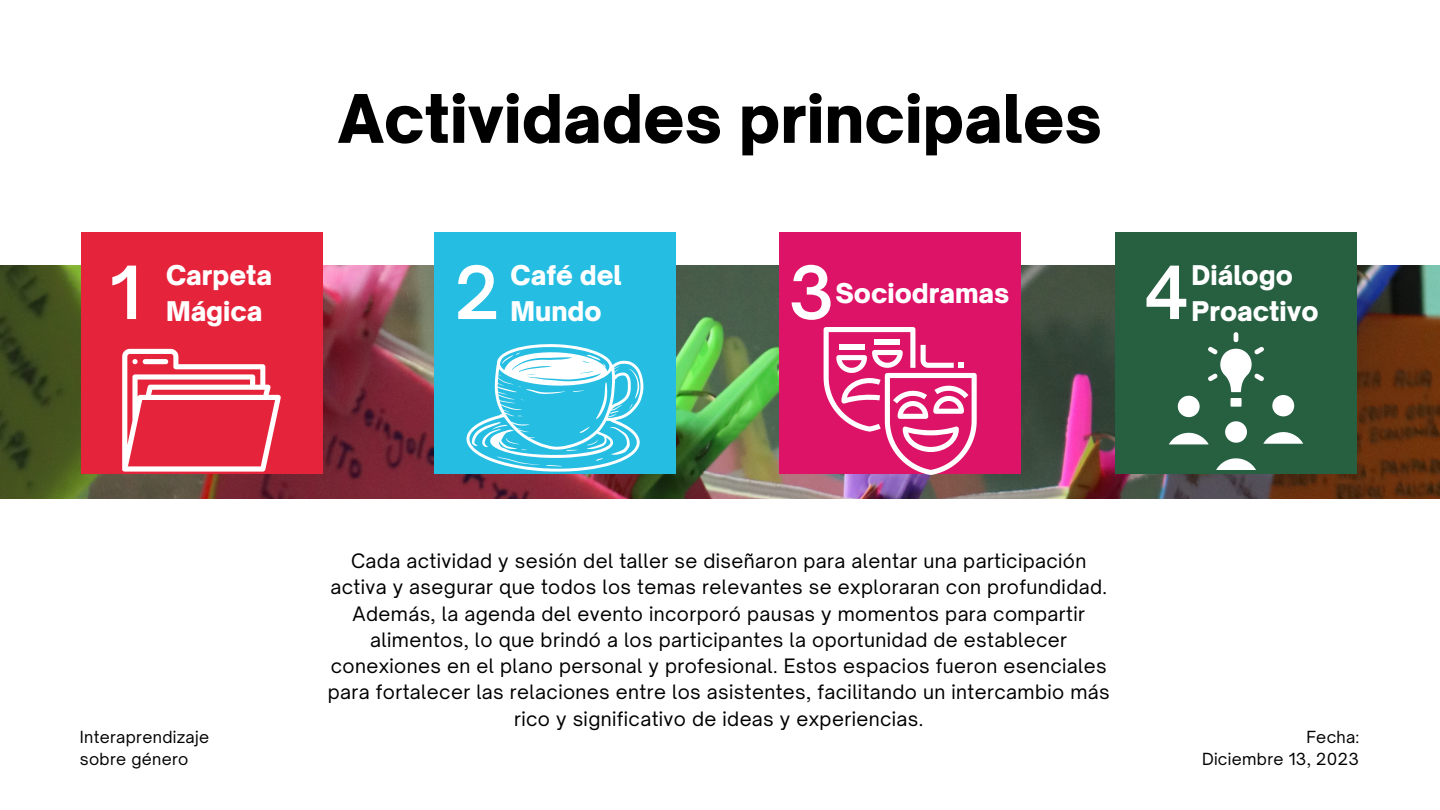
<style>
.page{position:relative;width:1440px;height:810px;background:#fff}
.page>*{position:absolute;margin:0;border:0;box-sizing:border-box;transform-origin:0 0}
.t1{font:600 70px "Open Sauce One";color:#fff}
.t2{font:900 64px "Open Sauce One";color:#000}
.t3{font:900 26px "Open Sauce One";color:#fff}
.t4{font:19px/26.2px "Open Sauce One";letter-spacing:.02em;color:#000;text-align:center}
.t5{font:16px/21.8px "Open Sauce One";letter-spacing:.02em;color:#000}
</style>
<div class="page">
<img style="left:0;top:266px;width:1440px;height:232px">
<div style="left:435px;top:233px;width:241px;height:241px;background:#26bde2"></div>
<div style="left:81px;top:233px;width:241px;height:241px;background:#e5243b"></div>
<div style="left:780px;top:233px;width:241px;height:241px;background:#dd1367"></div>
<svg style="left:122px;top:349px;width:159px;height:123px"></svg>
<svg style="left:467px;top:344px;width:177px;height:128px"></svg>
<svg style="left:824px;top:327px;width:153px;height:148px"></svg>
<div style="left:1116px;top:233px;width:241px;height:241px;background:#266041"></div>
<svg style="left:1169px;top:332px;width:134px;height:138px"></svg>
<p class="t1" style="left:110px;top:249px;width:33px">1</p>
<p class="t3" style="left:166px;top:259px;width:108px">Carpeta</p>
<p class="t3" style="left:166px;top:295px;width:98px">Mágica</p>
<p class="t2" style="left:338px;top:79px;width:766px">Actividades principales</p>
<p class="t1" style="left:454px;top:249px;width:47px">2</p>
<p class="t3" style="left:511px;top:259px;width:113px">Café del</p>
<p class="t3" style="left:511px;top:295px;width:93px">Mundo</p>
<p class="t1" style="left:788px;top:249px;width:48px">3</p>
<p class="t3" style="left:835px;top:277px;width:176px">Sociodramas</p>
<p class="t3" style="left:1192px;top:259px;width:103px">Diálogo</p>
<p class="t1" style="left:1144px;top:249px;width:47px">4</p>
<p class="t3" style="left:1192px;top:295px;width:129px">Proactivo</p>
<p class="t4" style="left:328px;top:548px;width:783px">Cada actividad y sesión del taller se diseñaron para alentar una participación activa y asegurar que todos los temas relevantes se exploraran con profundidad.<br>Además, la agenda del evento incorporó pausas y momentos para compartir alimentos, lo que brindó a los participantes la oportunidad de establecer conexiones en el plano personal y profesional. Estos espacios fueron esenciales para fortalecer las relaciones entre los asistentes, facilitando un intercambio más rico y significativo de ideas y experiencias.</p>
<p class="t5" style="left:80px;top:726px;width:131px">Interaprendizaje sobre género</p>
<p class="t5" style="left:1306px;top:726px;width:54px">Fecha:</p>
<p class="t5" style="left:1202px;top:748px;width:158px">Diciembre 13, 2023</p>
</div>
